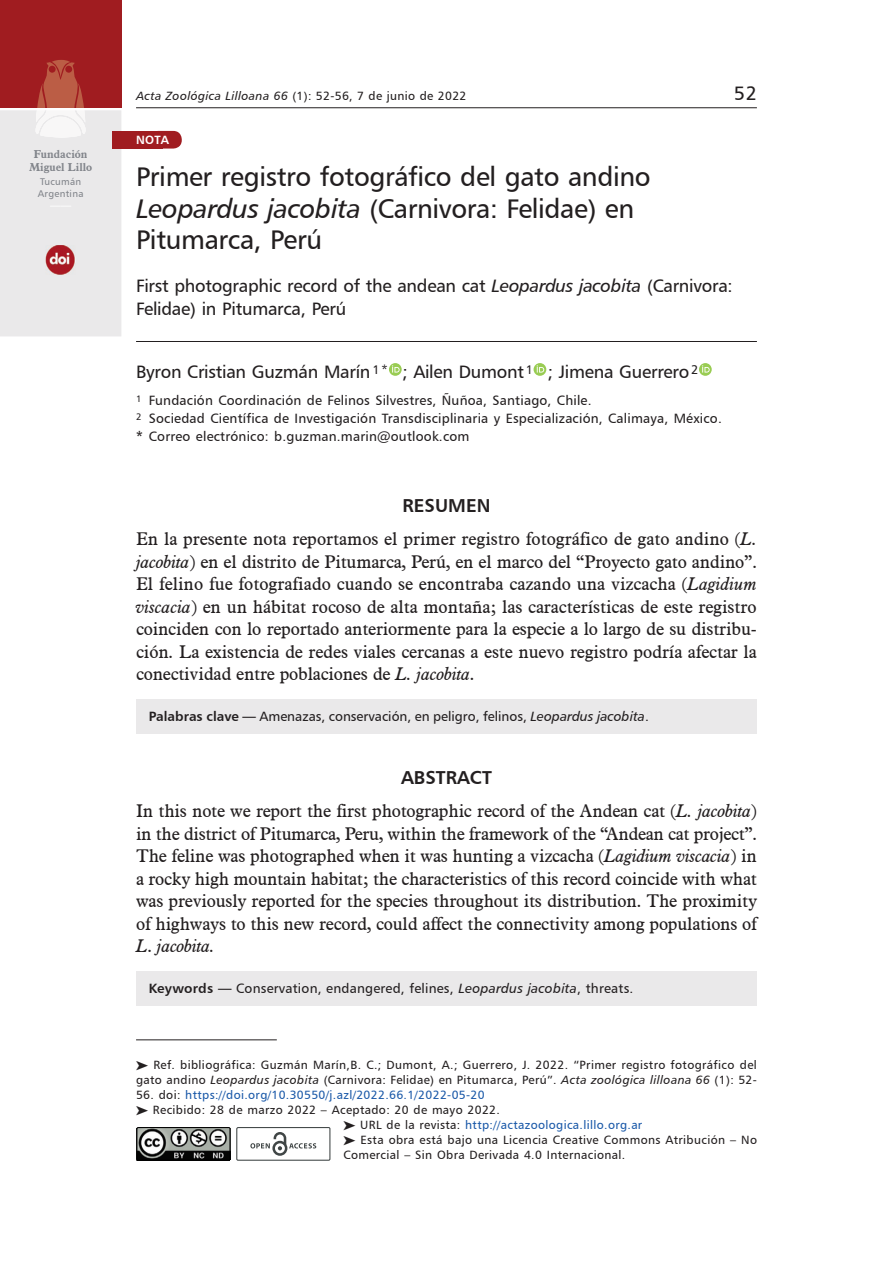
<style>
.page{position:relative;width:893px;height:1263px;background:#fff}
.page>*{position:absolute;margin:0;border:0;box-sizing:border-box;transform-origin:0 0}
.t1{font:27px/31.5px "Humanist 777 BT Roman B";letter-spacing:-.015em;color:#231f20}
.t2{font:19.5px "Humanist 777 BT Roman B";color:#231f20}
.t3{font:18.75px "Humanist 777 BT Bold B";color:#231f20}
.t4{font:18px/22.5px "Aldine 721 BT";letter-spacing:-.015em;color:#231f20;text-align:justify}
.t5{font:18px/22.5px "Humanist 777 BT Roman B";letter-spacing:-.015em;color:#231f20}
.t6{font:13.5px/18px "Humanist 777 BT Roman B";letter-spacing:.015em;color:#231f20}
.t7{font:12px/15px "Humanist 777 BT Roman B";letter-spacing:.03em;color:#231f20;text-align:right}
.t8{font:12px "Humanist 777 BT Roman B";letter-spacing:.03em;color:#1c5aa9}
.t9{font:12px "Humanist 777 BT Bold B";color:#fff}
.t10{font:700 11.25px/12.8px "Aldine 721 BT";color:#82858b;text-align:center}
.t11{font:9.75px/12px "Humanist 777 BT Roman B";letter-spacing:.03em;color:#82858b}
.s1{font-family:"Humanist 777 BT Italic B"}
.s2{font-family:"Humanist 777 BT Bold B"}
.s3{font-style:italic}
.s4{color:#231f20}
</style>
<div class="page">
<hr style="left:136px;top:341px;width:621px;height:1px;background:#231f20">
<div style="left:0;top:0;width:121px;height:108px;background:#a01c20"></div>
<svg style="left:0;top:60px;width:121px;height:276px"></svg>
<img style="left:46px;top:245px;width:30px;height:30px">
<img style="left:138px;top:1129px;width:91px;height:30px">
<div style="left:136px;top:1127px;width:95px;height:34px;border:1px solid #000"></div>
<svg style="left:250px;top:1132px;width:66px;height:24px"></svg>
<div style="left:236px;top:1127px;width:94px;height:34px;border:1px solid #404646"></div>
<div style="left:136px;top:699px;width:621px;height:34px;background:#eae9ea"></div>
<svg style="left:389px;top:363px;width:13px;height:13px"></svg>
<svg style="left:392px;top:365px;width:8px;height:8px"></svg>
<div style="left:150px;top:131px;width:32px;height:18px;background:#a01c20;border-radius:9px"></div>
<div style="left:112px;top:131px;width:51px;height:18px;background:#a01c20"></div>
<div style="left:136px;top:971px;width:621px;height:34px;background:#eae9ea"></div>
<hr style="left:136px;top:1039px;width:141px;height:1px;background:#231f20">
<svg style="left:534px;top:363px;width:12px;height:13px"></svg>
<svg style="left:537px;top:365px;width:7px;height:8px"></svg>
<svg style="left:699px;top:363px;width:13px;height:13px"></svg>
<svg style="left:702px;top:365px;width:8px;height:8px"></svg>
<hr style="left:136px;top:107px;width:621px;height:1px;background:#231f20">
<p class="t10" style="left:29px;top:148px;width:65px">Fundación<br>Miguel Lillo</p>
<p class="t11" style="left:38px;top:175px;width:47px">Tucumán<br>Argentina</p>
<p class="t7" style="left:136px;top:88px;width:332px"><span class="s1">Acta Zoológica Lilloana 66</span> (1): 52-56, 7 de junio de 2022</p>
<p class="t2" style="left:734px;top:81px;width:24px">52</p>
<p class="t2" style="left:136px;top:81px;width:24px">52</p>
<p class="t9" style="left:136px;top:132px;width:34px">NOTA</p>
<h1 class="t1" style="left:136px;top:161px;width:516px">Primer registro fotográfico del gato andino<br><span class="s1">Leopardus jacobita</span> (Carnivora: Felidae) en<br>Pitumarca, Perú</h1>
<p class="t5" style="left:136px;top:274px;width:598px">First photographic record of the andean cat <span class="s1">Leopardus jacobita</span> (Carnivora:<br>Felidae) in Pitumarca, Perú</p>
<p class="t5" style="left:136px;top:361px;width:564px">Byron Cristian Guzmán Marín <sup>1</sup> <sup>*</sup> ; Ailen Dumont <sup>1</sup> ; Jimena Guerrero <sup>2</sup></p>
<p class="t6" style="left:136px;top:391px;width:587px"><sup>1</sup> Fundación Coordinación de Felinos Silvestres, Ñuñoa, Santiago, Chile.<br><sup>2</sup> Sociedad Científica de Investigación Transdisciplinaria y Especialización, Calimaya, México. <span class="s2">*</span> Correo electrónico: b.guzman.marin@outlook.com</p>
<p class="t3" style="left:402px;top:494px;width:89px">RESUMEN</p>
<p class="t4" style="left:136px;top:528px;width:622px">En la presente nota reportamos el primer registro fotográfico de gato andino (<span class="s3">L. jacobita</span>) en el distrito de Pitumarca, Perú, en el marco del “Proyecto gato andino”.<br>El felino fue fotografiado cuando se encontraba cazando una vizcacha (<span class="s3">Lagidium viscacia</span>) en un hábitat rocoso de alta montaña; las características de este registro coinciden con lo reportado anteriormente para la especie a lo largo de su distribu&shy;ción. La existencia de redes viales cercanas a este nuevo registro podría afectar la conectividad entre poblaciones de <span class="s3">L. jacobita</span>.</p>
<p class="t6" style="left:149px;top:707px;width:502px"><span class="s2">Palabras clave —</span> Amenazas, conservación, en peligro, felinos, <span class="s1">Leopardus jacobita</span>.</p>
<p class="t3" style="left:401px;top:765px;width:92px">ABSTRACT</p>
<p class="t4" style="left:136px;top:799px;width:622px">In this note we report the first photographic record of the Andean cat (<span class="s3">L. jacobita</span>) in the district of Pitumarca, Peru, within the framework of the “Andean cat project”.<br>The feline was photographed when it was hunting a vizcacha (<span class="s3">Lagidium viscacia</span>) in a rocky high mountain habitat; the characteristics of this record coincide with what was previously reported for the species throughout its distribution. The proximity of highways to this new record, could affect the connectivity among populations of <span class="s3">L</span>. <span class="s3">jacobita.</span></p>
<p class="t6" style="left:149px;top:979px;width:486px"><span class="s2">Keywords —</span> Conservation, endangered, felines, <span class="s1">Leopardus jacobita</span>, threats.</p>
<p class="t7" style="left:136px;top:1057px;width:622px">Ref. bibliográfica: Guzmán Marín,B. C.; Dumont, A.; Guerrero, J. 2022. “Primer registro fotográfico del gato andino <span class="s1">Leopardus jacobita</span> (Carnivora: Felidae) en Pitumarca, Perú”. <span class="s1">Acta zoológica lilloana 66</span> (1): 52-</p>
<p class="t8" style="left:136px;top:1087px;width:350px"><span class="s4">56. doi:</span> https://doi.org/10.30550/j.azl/2022.66.1/2022-05-20</p>
<p class="t7" style="left:153px;top:1102px;width:348px">Recibido: 28 de marzo 2022 – Aceptado: 20 de mayo 2022.</p>
<p class="t8" style="left:360px;top:1117px;width:283px"><span class="s4">URL de la revista:</span> http://actazoologica.lillo.org.ar</p>
<p class="t7" style="left:360px;top:1132px;width:398px">Esta obra está bajo una Licencia Creative Commons Atribución – No</p>
<p class="t7" style="left:343px;top:1147px;width:283px">Comercial – Sin Obra Derivada 4.0 Internacional.</p>
</div>
